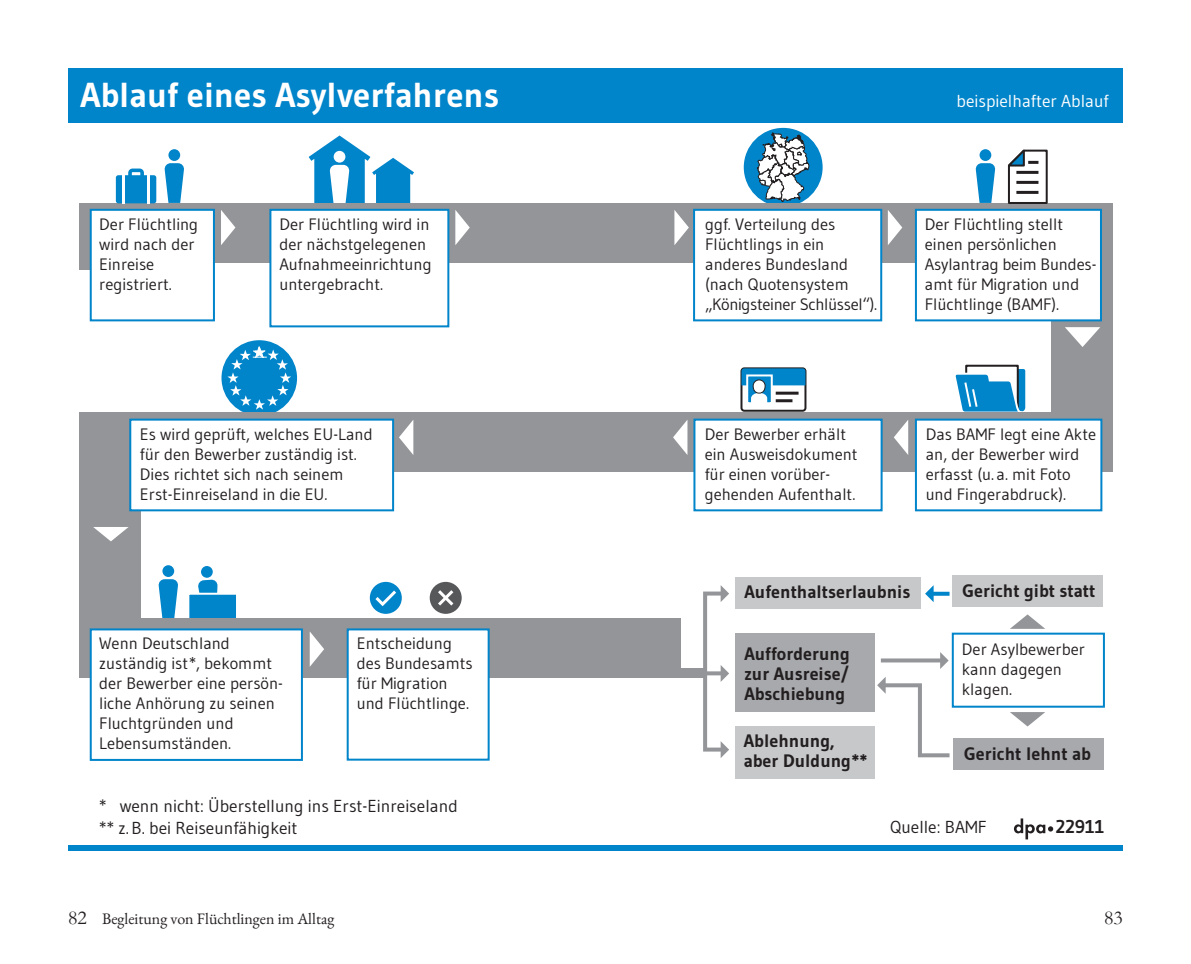
<style>
.page{position:relative;width:1191px;height:964px;background:#fff}
.page>*{position:absolute;margin:0;border:0;box-sizing:border-box;transform-origin:0 0}
.t1{font:700 34.6px "Gudea";color:#fff}
.t2{font:700 20.6px/24.6px "Gudea";color:#231f20}
.t3{font:20px "Garamond";color:#231f20}
.t4{font:700 18.6px "Gudea";color:#231f20}
.t5{font:700 18px/20px "Gudea";color:#231f20;text-align:justify}
.t6{font:17.4px "Gudea";color:#231f20}
.t7{font:17.4px "Gudea";color:#fff}
.t8{font:16.4px/20px "Gudea";color:#231f20}
.t9{font:16px "EB Garamond";color:#231f20}
.t10{font:700 16px/19.2px "Gudea";color:#231f20}
.s1{font-family:"Garamond";font-size:20px}
</style>
<div class="page">
<div style="left:743px;top:128px;width:79px;height:79px;background:#0084ca;border-radius:50%"></div>
<svg style="left:757px;top:133px;width:52px;height:69px"></svg>
<div style="left:221px;top:340px;width:76px;height:76px;background:#0084ca;border-radius:50%"></div>
<svg style="left:227px;top:346px;width:64px;height:64px"></svg>
<svg style="left:681px;top:585px;width:48px;height:173px"></svg>
<svg style="left:881px;top:658px;width:59px;height:4px"></svg>
<svg style="left:940px;top:652px;width:8px;height:17px"></svg>
<svg style="left:933px;top:592px;width:16px;height:4px"></svg>
<svg style="left:925px;top:586px;width:8px;height:16px"></svg>
<svg style="left:877px;top:677px;width:73px;height:81px"></svg>
<div style="left:965px;top:365px;width:53px;height:43px;border:2px solid #231f20"></div>
<svg style="left:955px;top:366px;width:71px;height:46px"></svg>
<svg style="left:309px;top:135px;width:105px;height:68px"></svg>
<div style="left:162px;top:565px;width:12px;height:12px;background:#0084ca;border-radius:50%"></div>
<svg style="left:158px;top:579px;width:20px;height:39px"></svg>
<div style="left:201px;top:566px;width:12px;height:12px;background:#0084ca;border-radius:50%"></div>
<svg style="left:198px;top:579px;width:20px;height:14px"></svg>
<div style="left:188px;top:594px;width:49px;height:26px;background:#0084ca"></div>
<div style="left:187px;top:593px;width:51px;height:28px;border:2px solid #fff"></div>
<div style="left:675px;top:669px;width:30px;height:9px;background:#939598"></div>
<div style="left:79px;top:203px;width:57px;height:67px;background:#939598"></div>
<div style="left:82px;top:203px;width:1027px;height:60px;background:#939598"></div>
<div style="left:79px;top:412px;width:1028px;height:60px;background:#939598"></div>
<div style="left:79px;top:618px;width:602px;height:60px;background:#939598"></div>
<div style="left:79px;top:412px;width:62px;height:215px;background:#939598"></div>
<div style="left:168px;top:149px;width:12px;height:12px;background:#0084ca;border-radius:50%"></div>
<svg style="left:164px;top:163px;width:20px;height:40px"></svg>
<div style="left:116px;top:175px;width:40px;height:28px;background:#0084ca;border-radius:3px"></div>
<svg style="left:128px;top:169px;width:16px;height:7px"></svg>
<hr style="left:122px;top:175px;width:3px;height:28px;background:#fff">
<hr style="left:147px;top:175px;width:3px;height:28px;background:#fff">
<div style="left:979px;top:149px;width:12px;height:12px;background:#0084ca;border-radius:50%"></div>
<svg style="left:975px;top:163px;width:20px;height:40px"></svg>
<svg style="left:1007px;top:149px;width:41px;height:55px"></svg>
<div style="left:740px;top:367px;width:66px;height:45px;border:2px solid #231f20;border-radius:3px"></div>
<svg style="left:741px;top:368px;width:64px;height:35px"></svg>
<div style="left:430px;top:582px;width:32px;height:32px;background:#57585a;border-radius:50%"></div>
<div style="left:370px;top:582px;width:32px;height:32px;background:#0084ca;border-radius:50%"></div>
<svg style="left:438px;top:590px;width:16px;height:16px"></svg>
<svg style="left:372px;top:587px;width:27px;height:21px"></svg>
<div style="left:68px;top:845px;width:1055px;height:5px;background:#0084ca"></div>
<div style="left:68px;top:68px;width:1055px;height:55px;background:#0084ca"></div>
<svg style="left:1014px;top:818px;width:39px;height:21px"></svg>
<div style="left:1051px;top:203px;width:61px;height:268px;background:#939598"></div>
<svg style="left:1065px;top:327px;width:35px;height:20px"></svg>
<div style="left:91px;top:210px;width:123px;height:110px;background:#fff"></div>
<div style="left:90px;top:209px;width:125px;height:112px;border:2px solid #0084ca"></div>
<div style="left:270px;top:210px;width:178px;height:116px;background:#fff"></div>
<div style="left:269px;top:209px;width:180px;height:118px;border:2px solid #0084ca"></div>
<div style="left:694px;top:210px;width:187px;height:110px;background:#fff"></div>
<div style="left:693px;top:209px;width:189px;height:112px;border:2px solid #0084ca"></div>
<div style="left:130px;top:420px;width:263px;height:90px;background:#fff"></div>
<div style="left:129px;top:419px;width:265px;height:92px;border:2px solid #0084ca"></div>
<div style="left:91px;top:629px;width:211px;height:131px;background:#fff"></div>
<div style="left:90px;top:628px;width:213px;height:133px;border:2px solid #0084ca"></div>
<div style="left:348px;top:629px;width:140px;height:130px;background:#fff"></div>
<div style="left:347px;top:628px;width:142px;height:132px;border:2px solid #0084ca"></div>
<div style="left:735px;top:577px;width:185px;height:31px;background:#c7c8ca"></div>
<div style="left:735px;top:634px;width:139px;height:78px;background:#a8a9ad"></div>
<div style="left:951px;top:633px;width:154px;height:75px;border:2px solid #0084ca"></div>
<div style="left:952px;top:575px;width:151px;height:31px;background:#c7c8ca"></div>
<div style="left:953px;top:738px;width:151px;height:31px;background:#a8a9ad"></div>
<div style="left:735px;top:726px;width:139px;height:52px;background:#c7c8ca"></div>
<div style="left:916px;top:420px;width:185px;height:90px;background:#fff"></div>
<div style="left:915px;top:419px;width:187px;height:92px;border:2px solid #0084ca"></div>
<div style="left:694px;top:420px;width:187px;height:90px;background:#fff"></div>
<div style="left:693px;top:419px;width:189px;height:92px;border:2px solid #0084ca"></div>
<div style="left:916px;top:210px;width:185px;height:110px;background:#fff"></div>
<div style="left:915px;top:209px;width:187px;height:112px;border:2px solid #0084ca"></div>
<svg style="left:221px;top:210px;width:14px;height:35px"></svg>
<svg style="left:93px;top:527px;width:36px;height:14px"></svg>
<svg style="left:455px;top:210px;width:15px;height:35px"></svg>
<svg style="left:674px;top:210px;width:15px;height:35px"></svg>
<svg style="left:1010px;top:614px;width:35px;height:15px"></svg>
<svg style="left:1010px;top:712px;width:35px;height:14px"></svg>
<svg style="left:888px;top:210px;width:14px;height:35px"></svg>
<svg style="left:399px;top:420px;width:14px;height:35px"></svg>
<svg style="left:673px;top:420px;width:14px;height:35px"></svg>
<svg style="left:894px;top:420px;width:14px;height:35px"></svg>
<svg style="left:310px;top:632px;width:14px;height:35px"></svg>
<h1 class="t1" style="left:80px;top:73px;width:420px">Ablauf eines Asylverfahrens</h1>
<p class="t7" style="left:956px;top:90px;width:153px">beispielhafter Ablauf</p>
<p class="t8" style="left:99px;top:214px;width:100px">Der Flüchtling wird nach der<br>Einreise registriert.</p>
<p class="t8" style="left:705px;top:214px;width:173px">ggf. Verteilung des<br>Flüchtlings in ein anderes Bundesland (nach Quotensystem „Königsteiner Schlüssel“).</p>
<p class="t8" style="left:925px;top:214px;width:173px">Der Flüchtling stellt einen persönlichen<br>Asylantrag beim Bundes&shy;amt für Migration und<br>Flüchtlinge (BAMF).</p>
<p class="t8" style="left:279px;top:214px;width:154px">Der Flüchtling wird in der nächstgelegenen<br>Aufnahmeeinrichtung untergebracht.</p>
<p class="t8" style="left:140px;top:424px;width:234px">Es wird geprüft, welches EU-Land für den Bewerber zuständig ist.<br>Dies richtet sich nach seinem<br>Erst-Einreiseland in die EU.</p>
<p class="t8" style="left:704px;top:424px;width:154px">Der Bewerber erhält ein Ausweisdokument für einen vorüber&shy;gehenden Aufenthalt.</p>
<p class="t8" style="left:925px;top:424px;width:172px">Das BAMF legt eine Akte an, der Bewerber wird erfasst (u. a. mit Foto und Fingerabdruck).</p>
<p class="t5" style="left:744px;top:582px;width:167px">Aufenthaltserlaubnis</p>
<p class="t8" style="left:99px;top:633px;width:185px">Wenn Deutschland zuständig ist*, bekommt der Bewerber eine persön&shy;liche Anhörung zu seinen<br>Fluchtgründen und<br>Lebensumständen.</p>
<p class="t8" style="left:357px;top:633px;width:117px">Entscheidung des Bundesamts für Migration und Flüchtlinge.</p>
<p class="t5" style="left:744px;top:644px;width:107px">Aufforderung zur Ausreise/ Abschiebung</p>
<p class="t2" style="left:742px;top:655px;width:117px">zur Ausreise/<br>Abschiebung</p>
<p class="t5" style="left:744px;top:731px;width:125px">Ablehnung, aber Duldung**</p>
<p class="t10" style="left:742px;top:735px;width:111px">Ablehnung, aber Duldung**</p>
<p class="t6" style="left:99px;top:795px;width:360px">* wenn nicht: Überstellung ins Erst-Einreiseland</p>
<p class="t5" style="left:962px;top:581px;width:134px">Gericht gibt statt</p>
<p class="t8" style="left:962px;top:639px;width:124px">Der Asylbewerber kann dagegen klagen.</p>
<p class="t5" style="left:964px;top:744px;width:128px">Gericht lehnt ab</p>
<p class="t6" style="left:99px;top:817px;width:200px">** z. B. bei Reiseunfähigkeit</p>
<p class="t6" style="left:890px;top:816px;width:98px">Quelle: BAMF</p>
<p class="t4" style="left:1055px;top:815px;width:51px">22911</p>
<p class="t9" style="left:68px;top:905px;width:268px"><span class="s1">82</span> Begleitung von Flüchtlingen im Alltag</p>
<p class="t3" style="left:1104px;top:905px;width:20px">83</p>
</div>
